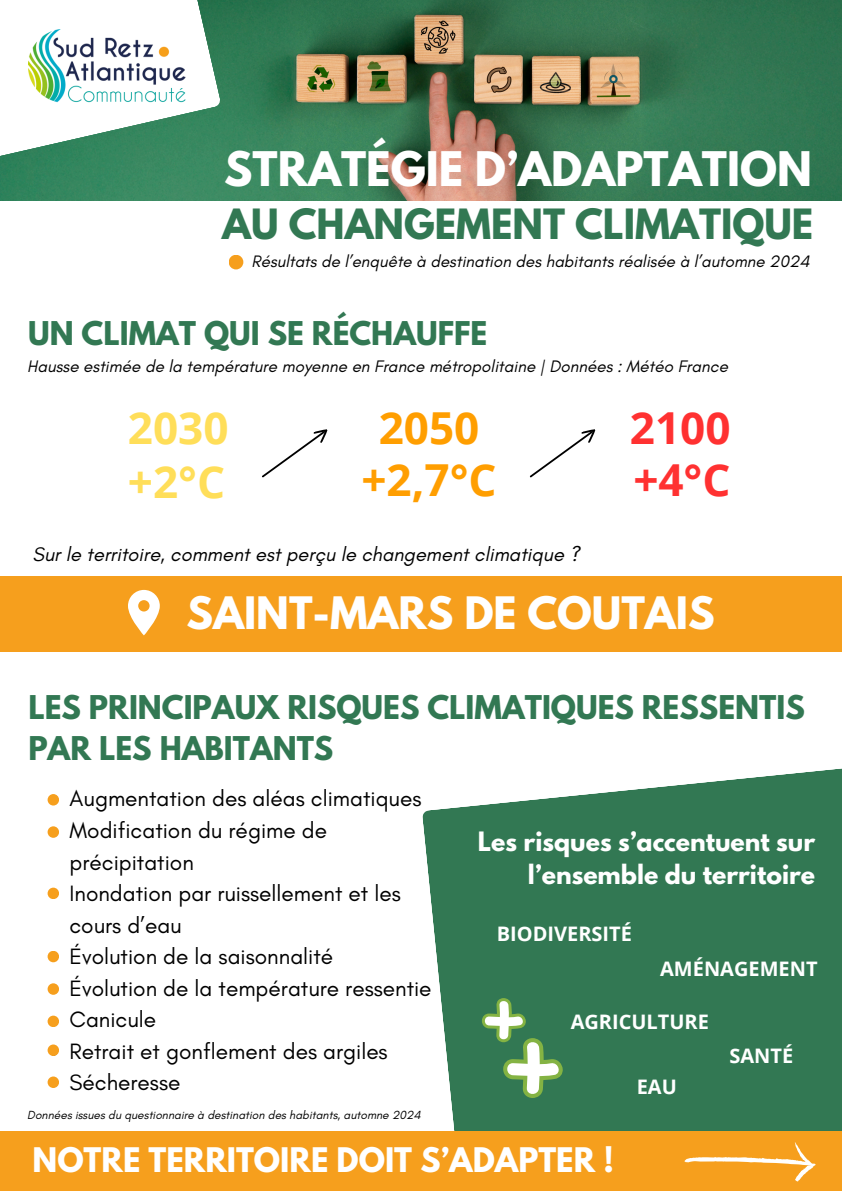
<style>
.page{position:relative;width:842px;height:1191px;background:#fff}
.page>*{position:absolute;margin:0;border:0;box-sizing:border-box;transform-origin:0 0}
.t1{font:700 44.1px "Open Sans";color:#ff9e00}
.t2{font:700 44.1px "Open Sans";color:#ffde59}
.t3{font:700 44.1px "Open Sans";color:#ff3131}
.t4{font:700 42.2px "League Spartan";color:#fff}
.t5{font:700 39.6px "League Spartan";color:#fff}
.t6{font:700 36.9px "League Spartan";color:#327853}
.t7{font:700 30px "League Spartan";color:#fff}
.t8{font:700 29px/40.5px "League Spartan";color:#327853}
.t9{font:700 23.6px/33px "League Spartan";color:#fff;text-align:right}
.t10{font:22.6px/31.5px "Glacial Indifference";color:#000}
.t11{font:italic 20px "Glacial Indifference";color:#000}
.t12{font:700 20px "Open Sans";color:#fff}
.t13{font:italic 17px "Glacial Indifference";color:#000}
.t14{font:italic 16.9px "Glacial Indifference";color:#000}
.t15{font:italic 12px "Glacial Indifference";color:#000}
</style>
<div class="page">
<div style="left:0;top:576px;width:842px;height:75px;background:#f69f1d"></div>
<img style="left:0;top:0;width:842px;height:200px">
<svg style="left:262px;top:429px;width:66px;height:49px"></svg>
<svg style="left:529px;top:429px;width:67px;height:49px"></svg>
<svg style="left:0;top:0;width:220px;height:174px"></svg>
<img style="left:28px;top:30px;width:172px;height:77px">
<div style="left:229px;top:255px;width:14px;height:14px;background:#f69f1d;border-radius:50%"></div>
<svg style="left:422px;top:768px;width:420px;height:363px;background:#488766"></svg>
<div style="left:0;top:1131px;width:842px;height:59px;background:#f69f1d"></div>
<svg style="left:684px;top:1142px;width:132px;height:39px"></svg>
<svg style="left:128px;top:590px;width:31px;height:45px"></svg>
<svg style="left:482px;top:997px;width:81px;height:100px"></svg>
<div style="left:48px;top:794px;width:11px;height:11px;background:#f69f1d;border-radius:50%"></div>
<div style="left:48px;top:887px;width:11px;height:12px;background:#f69f1d;border-radius:50%"></div>
<div style="left:48px;top:950px;width:11px;height:12px;background:#f69f1d;border-radius:50%"></div>
<div style="left:48px;top:983px;width:11px;height:11px;background:#f69f1d;border-radius:50%"></div>
<div style="left:48px;top:1044px;width:11px;height:11px;background:#f69f1d;border-radius:50%"></div>
<div style="left:48px;top:826px;width:11px;height:11px;background:#f69f1d;border-radius:50%"></div>
<div style="left:48px;top:1015px;width:11px;height:11px;background:#f69f1d;border-radius:50%"></div>
<div style="left:48px;top:1076px;width:11px;height:11px;background:#f69f1d;border-radius:50%"></div>
<p class="t4" style="left:224px;top:148px;width:589px">STRATÉGIE D’ADAPTATION</p>
<p class="t6" style="left:222px;top:206px;width:593px">AU CHANGEMENT CLIMATIQUE</p>
<p class="t14" style="left:252px;top:251px;width:560px">Résultats de l’enquête à destination des habitants réalisée à l’automne 2024</p>
<h6 class="t8" style="left:28px;top:316px;width:461px">UN CLIMAT QUI SE RÉCHAUFFE</h6>
<p class="t13" style="left:27px;top:355px;width:702px">Hausse estimée de la température moyenne en France métropolitaine | Données : Météo France</p>
<h1 class="t2" style="left:128px;top:397px;width:102px">2030</h1>
<p class="t1" style="left:379px;top:397px;width:102px">2050</p>
<h3 class="t3" style="left:630px;top:396px;width:102px">2100</h3>
<h2 class="t2" style="left:128px;top:451px;width:99px">+2°C</h2>
<p class="t1" style="left:361px;top:448px;width:137px">+2,7°C</p>
<h1 class="t3" style="left:633px;top:449px;width:99px">+4°C</h1>
<p class="t11" style="left:33px;top:541px;width:548px">Sur le territoire, comment est perçu le changement climatique ?</p>
<h1 class="t5" style="left:186px;top:593px;width:530px">SAINT-MARS DE COUTAIS</h1>
<p class="t8" style="left:28px;top:691px;width:778px">LES PRINCIPAUX RISQUES CLIMATIQUES RESSENTIS<br>PAR LES HABITANTS</p>
<h1 class="t10" style="left:70px;top:782px;width:353px">Augmentation des aléas climatiques</h1>
<p class="t10" style="left:70px;top:814px;width:259px">Modification du régime de précipitation</p>
<h3 class="t10" style="left:70px;top:877px;width:333px">Inondation par ruissellement et les cours d’eau</h3>
<p class="t10" style="left:70px;top:940px;width:265px">Évolution de la saisonnalité</p>
<h2 class="t10" style="left:70px;top:971px;width:364px">Évolution de la température ressentie</h2>
<h1 class="t10" style="left:70px;top:1003px;width:88px">Canicule</h1>
<p class="t10" style="left:70px;top:1034px;width:320px">Retrait et gonflement des argiles</p>
<h2 class="t10" style="left:70px;top:1066px;width:112px">Sécheresse</h2>
<p class="t9" style="left:478px;top:828px;width:339px">Les risques s’accentuent sur l’ensemble du territoire</p>
<p class="t12" style="left:497px;top:919px;width:137px">BIODIVERSITÉ</p>
<h6 class="t12" style="left:660px;top:954px;width:159px">AMÉNAGEMENT</h6>
<h6 class="t12" style="left:571px;top:1007px;width:140px">AGRICULTURE</h6>
<p class="t12" style="left:637px;top:1072px;width:42px">EAU</p>
<h6 class="t12" style="left:729px;top:1041px;width:65px">SANTÉ</h6>
<h4 class="t15" style="left:27px;top:1107px;width:395px">Données issues du questionnaire à destination des habitants, automne 2024</h4>
<h6 class="t7" style="left:33px;top:1144px;width:583px">NOTRE TERRITOIRE DOIT S’ADAPTER !</h6>
</div>
